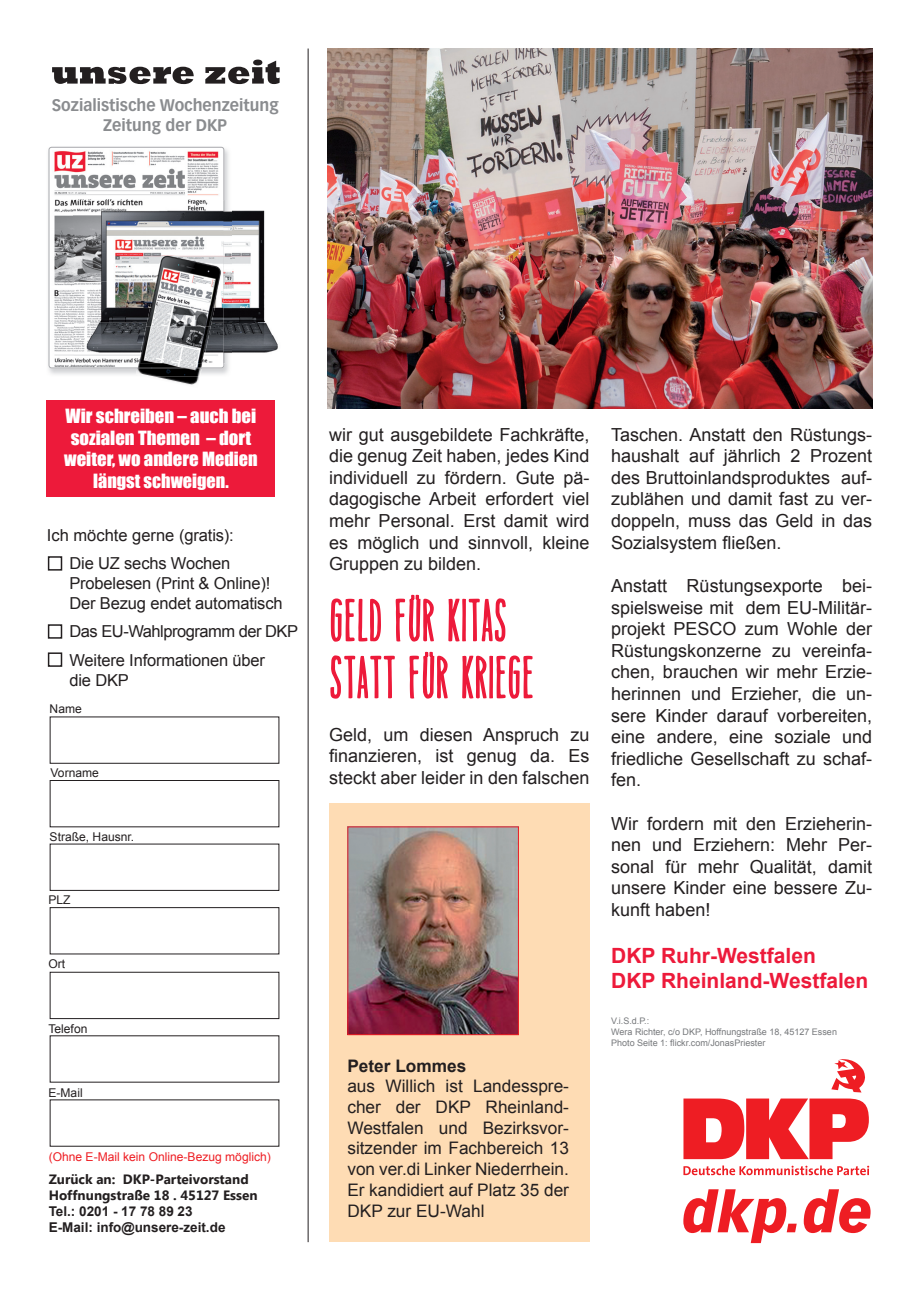
<style>
.page{position:relative;width:919px;height:1289px;background:#fff}
.page>*{position:absolute;margin:0;border:0;box-sizing:border-box;transform-origin:0 0}
.t1{font:58.5px/57px "Tamales";color:#ed1a3a}
.t2{font:italic 900 55.35px "Vectora LT Std";color:#ee1d23}
.t3{font:700 21px/25.2px "Arial";color:#ed1a3a}
.t4{font:18px/21.6px "Arial";color:#231f20;text-align:justify}
.t5{font:18px/21.6px "Impact";color:#fff;text-align:center;scale:1.04 1}
.t6{font:17.25px/20.7px "Arial";color:#231f20;text-align:justify}
.t7{font:700 17.25px "Arial";color:#231f20}
.t8{font:16.5px/28.5px "Arial";letter-spacing:-.01em;color:#231f20}
.t9{font:700 16.5px/19.8px "Vectora LT Std";color:#8a8c8f;text-align:center;scale:.95 1}
.t10{font:700 13.5px/16.2px "Microsoft New Tai Lue";color:#231f20}
.t11{font:700 13.5px/16.2px "Arial";color:#231f20}
.t12{font:12px "Arial";color:#231f20}
.t13{font:12px "Arial";color:#ee1d23}
.t14{font:9px/10.8px "Arial";color:#76787b}
</style>
<div class="page">
<svg style="left:330px;top:594px;width:203px;height:105px"></svg>
<div style="left:50px;top:780px;width:229px;height:47px;background:#fff;border:1px solid #231f20"></div>
<div style="left:50px;top:907px;width:229px;height:47px;background:#fff;border:1px solid #231f20"></div>
<div style="left:50px;top:971px;width:229px;height:48px;background:#fff;border:1px solid #231f20"></div>
<hr style="left:308px;top:49px;width:1px;height:1193px;background:#231f20">
<img style="left:48px;top:146px;width:181px;height:229px">
<img style="left:224px;top:200px;width:54px;height:163px">
<img style="left:155px;top:377px;width:44px;height:8px">
<img style="left:136px;top:368px;width:67px;height:9px">
<svg style="left:48px;top:147px;width:176px;height:221px"></svg>
<svg style="left:52px;top:60px;width:227px;height:24px"></svg>
<div style="left:47px;top:400px;width:228px;height:96px;background:#ed1a3a"></div>
<div style="left:48px;top:556px;width:14px;height:14px;border:2px solid #231f20"></div>
<div style="left:48px;top:624px;width:14px;height:14px;border:2px solid #231f20"></div>
<div style="left:48px;top:652px;width:14px;height:14px;border:2px solid #231f20"></div>
<img style="left:327px;top:49px;width:545px;height:360px">
<svg style="left:831px;top:1059px;width:34px;height:33px"></svg>
<svg style="left:683px;top:1165px;width:186px;height:10px"></svg>
<svg style="left:683px;top:1098px;width:185px;height:61px"></svg>
<div style="left:329px;top:803px;width:261px;height:439px;background:#fedcb4"></div>
<img style="left:349px;top:828px;width:168px;height:205px">
<div style="left:347px;top:826px;width:172px;height:209px;border:1px solid #ee1d23"></div>
<p class="t9" style="left:52px;top:95px;width:240px">Sozialistische Wochenzeitung<br>Zeitung der DKP</p>
<p class="t5" style="left:64px;top:405px;width:187px">Wir schreiben – auch bei sozialen Themen – dort weiter, wo andere Medien längst schweigen.</p>
<p class="t8" style="left:47px;top:520px;width:188px;text-align:right">Ich möchte gerne (gratis):<br>Die UZ sechs Wochen</p>
<p class="t8" style="left:69px;top:573px;width:215px;line-height:19.8px">Probelesen (Print &amp; Online)!<br>Der Bezug endet automatisch</p>
<p class="t8" style="left:69px;top:617px;width:230px">Das EU-Wahlprogramm der DKP<br>Weitere Informationen über</p>
<p class="t8" style="left:69px;top:665px;width:61px">die DKP</p>
<p class="t12" style="left:50px;top:701px;width:34px">Name</p>
<p class="t12" style="left:51px;top:764px;width:50px">Vorname</p>
<p class="t12" style="left:50px;top:828px;width:86px">Straße, Hausnr.</p>
<p class="t12" style="left:48px;top:892px;width:24px">PLZ</p>
<p class="t12" style="left:48px;top:956px;width:18px">Ort</p>
<p class="t12" style="left:48px;top:1020px;width:40px">Telefon</p>
<p class="t12" style="left:48px;top:1085px;width:36px">E-Mail</p>
<p class="t13" style="left:49px;top:1149px;width:224px">(Ohne E-Mail kein Online-Bezug möglich)</p>
<p class="t10" style="left:49px;top:1171px;width:210px">Zurück an: DKP-Parteivorstand<br>Hoffnungstraße 18 . 45127 Essen</p>
<p class="t11" style="left:49px;top:1203px;width:178px">Tel.: 0201 - 17 78 89 23<br>E-Mail: info@unsere-zeit.de</p>
<p class="t4" style="left:329px;top:423px;width:262px">wir gut ausgebildete Fachkräfte, die genug Zeit haben, jedes Kind individuell zu fördern. Gute pä&shy;dagogische Arbeit erfordert viel mehr Personal. Erst damit wird es möglich und sinnvoll, kleine Gruppen zu bilden.</p>
<h1 class="t1" style="left:329px;top:591px;width:206px">GELD FÜR KITAS<br>STATT FÜR KRIEGE</h1>
<p class="t4" style="left:329px;top:723px;width:262px">Geld, um diesen Anspruch zu finanzieren, ist genug da. Es steckt aber leider in den falschen</p>
<p class="t7" style="left:347px;top:1053px;width:120px">Peter Lommes</p>
<p class="t6" style="left:347px;top:1075px;width:223px">aus Willich ist Landesspre&shy;cher der DKP Rheinland-Westfalen und Bezirksvor&shy;sitzender im Fachbereich 13 von ver.di Linker Niederrhein.<br>Er kandidiert auf Platz 35 der DKP zur EU-Wahl</p>
<p class="t4" style="left:611px;top:423px;width:262px">Taschen. Anstatt den Rüstungs&shy;haushalt auf jährlich 2 Prozent des Bruttoinlandsproduktes auf&shy;zublähen und damit fast zu ver&shy;doppeln, muss das Geld in das Sozialsystem fließen.</p>
<p class="t4" style="left:611px;top:575px;width:262px">Anstatt Rüstungsexporte bei&shy;spielsweise mit dem EU-Militär&shy;projekt PESCO zum Wohle der Rüstungskonzerne zu vereinfa&shy;chen, brauchen wir mehr Erzie&shy;herinnen und Erzieher, die un&shy;sere Kinder darauf vorbereiten, eine andere, eine soziale und friedliche Gesellschaft zu schaf&shy;fen.</p>
<p class="t4" style="left:611px;top:812px;width:262px">Wir fordern mit den Erzieherin&shy;nen und Erziehern: Mehr Per&shy;sonal für mehr Qualität, damit unsere Kinder eine bessere Zu&shy;kunft haben!</p>
<p class="t3" style="left:611px;top:943px;width:259px">DKP Ruhr-Westfalen<br>DKP Rheinland-Westfalen</p>
<p class="t14" style="left:611px;top:1015px;width:227px">V.i.S.d.P.:<br>Wera Richter, c/o DKP, Hoffnungstraße 18, 45127 Essen<br>Photo Seite 1: flickr.com/JonasPriester</p>
<h2 class="t2" style="left:682px;top:1179px;width:191px">dkp.de</h2>
</div>
